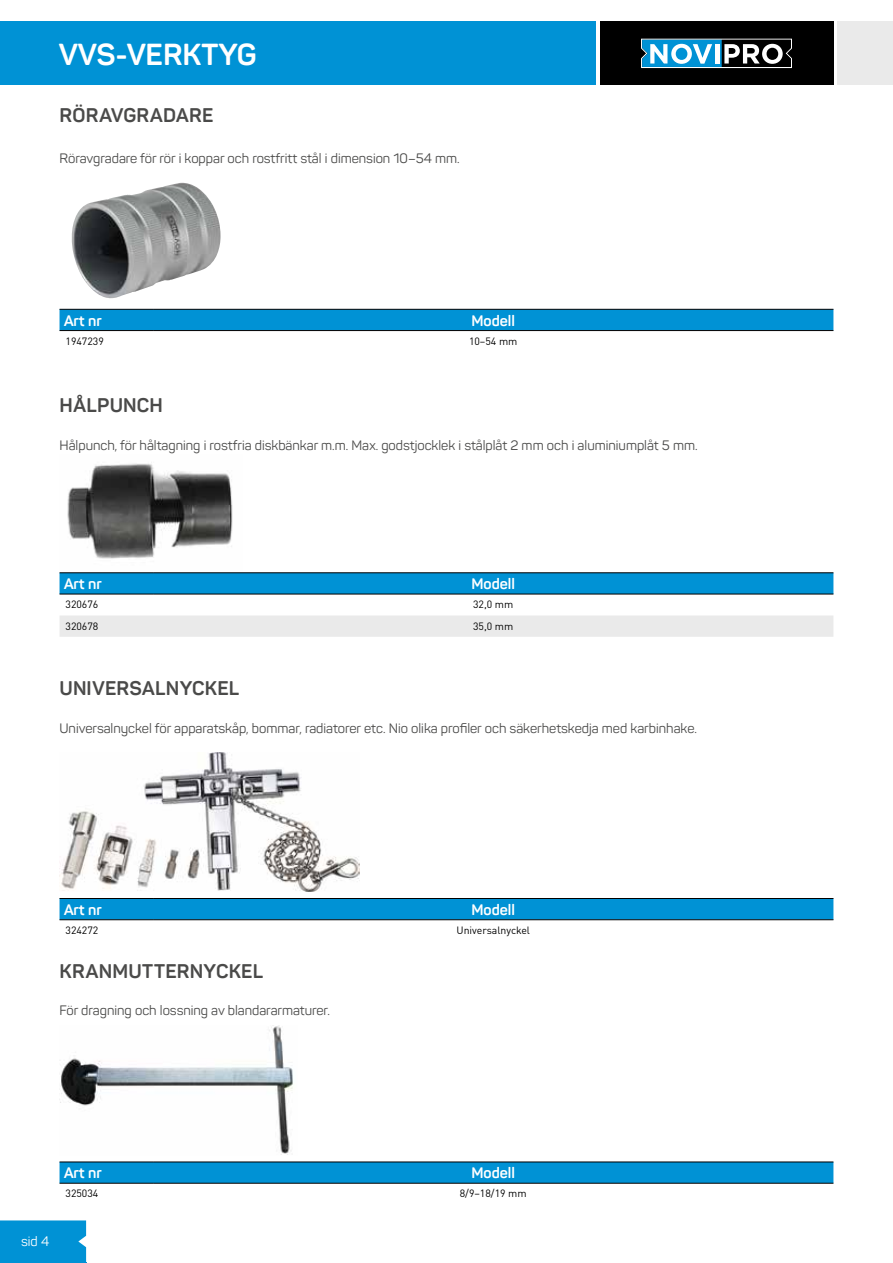
<style>
.page{position:relative;width:893px;height:1263px;background:#fff}
.page>*{position:absolute;margin:0;border:0;box-sizing:border-box;transform-origin:0 0}
.t1{font:700 30px "Panton";color:#fff}
.t2{font:700 19.5px "Panton";letter-spacing:.01em;color:#4a4a49}
.t3{font:700 15px "Panton";color:#fff}
.t4{font:13.5px "Panton";color:#4a4a49}
.t5{font:13.5px "Panton";color:#fff}
.t6{font:10.5px "DIN Pro";color:#000}
</style>
<div class="page">
<hr style="left:0;top:1262px;width:86px;height:1px;background:#0092d5">
<div style="left:0;top:1220px;width:86px;height:42px;background:#0092d5"></div>
<img style="left:61px;top:753px;width:298px;height:139px">
<div style="left:60px;top:899px;width:773px;height:22px;background:#0092d5"></div>
<hr style="left:60px;top:919px;width:93px;height:1px;background:#000">
<hr style="left:153px;top:919px;width:680px;height:1px;background:#000">
<hr style="left:60px;top:898px;width:93px;height:1px;background:#000">
<hr style="left:153px;top:898px;width:680px;height:1px;background:#000">
<img style="left:60px;top:1025px;width:233px;height:130px">
<div style="left:60px;top:1163px;width:773px;height:20px;background:#0092d5"></div>
<hr style="left:60px;top:1183px;width:93px;height:1px;background:#000">
<hr style="left:153px;top:1183px;width:680px;height:1px;background:#000">
<hr style="left:60px;top:1162px;width:93px;height:1px;background:#000">
<hr style="left:153px;top:1162px;width:680px;height:1px;background:#000">
<img style="left:71px;top:183px;width:150px;height:116px">
<div style="left:60px;top:310px;width:773px;height:22px;background:#0092d5"></div>
<hr style="left:60px;top:330px;width:93px;height:1px;background:#000">
<hr style="left:153px;top:330px;width:680px;height:1px;background:#000">
<hr style="left:60px;top:309px;width:93px;height:1px;background:#000">
<hr style="left:153px;top:309px;width:680px;height:1px;background:#000">
<img style="left:67px;top:463px;width:166px;height:96px">
<svg style="left:60px;top:573px;width:773px;height:64px"></svg>
<hr style="left:60px;top:594px;width:93px;height:1px;background:#000">
<hr style="left:153px;top:594px;width:680px;height:1px;background:#000">
<hr style="left:60px;top:572px;width:93px;height:1px;background:#000">
<hr style="left:153px;top:572px;width:680px;height:1px;background:#000">
<div style="left:0;top:21px;width:595px;height:64px;background:#0092d5"></div>
<div style="left:600px;top:21px;width:233px;height:64px;background:#000"></div>
<svg style="left:641px;top:39px;width:151px;height:29px"></svg>
<div style="left:838px;top:21px;width:55px;height:64px;background:#eaeaea"></div>
<h1 class="t1" style="left:58px;top:35px;width:200px">VVS-VERKTYG</h1>
<h2 class="t2" style="left:60px;top:103px;width:155px">RÖRAVGRADARE</h2>
<p class="t4" style="left:60px;top:150px;width:402px">Röravgradare för rör i koppar och rostfritt stål i dimension 10–54 mm.</p>
<p class="t3" style="left:64px;top:311px;width:39px">Art nr</p>
<p class="t3" style="left:471px;top:311px;width:45px">Modell</p>
<p class="t6" style="left:66px;top:333px;width:40px">1947239</p>
<p class="t6" style="left:469px;top:333px;width:50px">10–54 mm</p>
<h2 class="t2" style="left:60px;top:393px;width:105px">HÅLPUNCH</h2>
<p class="t4" style="left:60px;top:437px;width:640px">Hålpunch, för håltagning i rostfria diskbänkar m.m. Max. godstjocklek i stålplåt 2 mm och i aluminiumplåt 5 mm.</p>
<p class="t3" style="left:64px;top:574px;width:39px">Art nr</p>
<p class="t3" style="left:471px;top:574px;width:45px">Modell</p>
<p class="t6" style="left:66px;top:596px;width:34px">320676</p>
<p class="t6" style="left:473px;top:596px;width:42px">32,0 mm</p>
<p class="t6" style="left:66px;top:617px;width:34px">320678</p>
<p class="t6" style="left:473px;top:617px;width:42px">35,0 mm</p>
<h2 class="t2" style="left:60px;top:676px;width:181px">UNIVERSALNYCKEL</h2>
<p class="t4" style="left:60px;top:720px;width:639px">Universalnyckel för apparatskåp, bommar, radiatorer etc. Nio olika profiler och säkerhetskedja med karbinhake.</p>
<p class="t3" style="left:64px;top:900px;width:39px">Art nr</p>
<p class="t3" style="left:471px;top:900px;width:45px">Modell</p>
<p class="t6" style="left:66px;top:922px;width:34px">324272</p>
<p class="t6" style="left:456px;top:922px;width:75px">Universalnyckel</p>
<h2 class="t2" style="left:60px;top:959px;width:205px">KRANMUTTERNYCKEL</h2>
<p class="t4" style="left:60px;top:1002px;width:272px">För dragning och lossning av blandararmaturer.</p>
<p class="t3" style="left:64px;top:1164px;width:39px">Art nr</p>
<p class="t3" style="left:471px;top:1164px;width:45px">Modell</p>
<p class="t6" style="left:66px;top:1185px;width:34px">325034</p>
<p class="t6" style="left:460px;top:1185px;width:68px">8/9–18/19 mm</p>
<p class="t5" style="left:21px;top:1233px;width:30px">sid 4</p>
</div>
